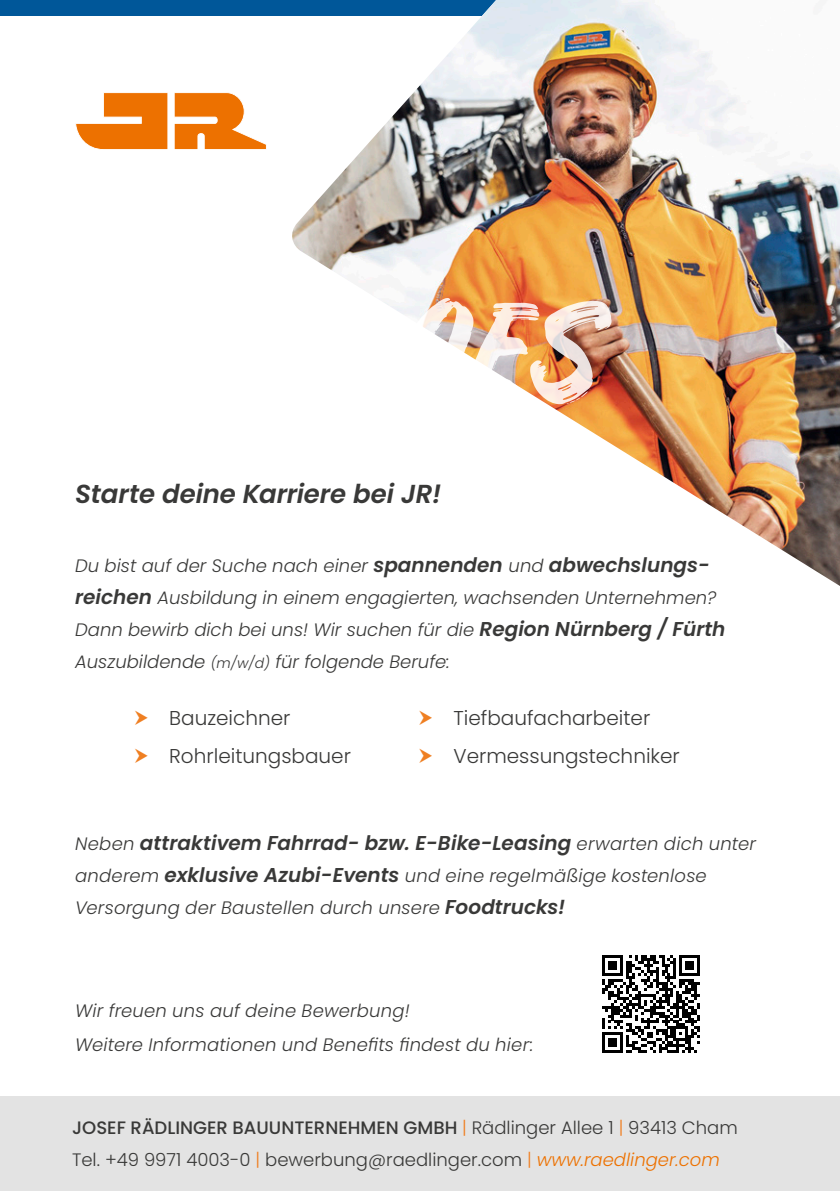
<style>
.page{position:relative;width:840px;height:1191px;background:#fff}
.page>*{position:absolute;margin:0;border:0;box-sizing:border-box;transform-origin:0 0}
.t1{font:italic 600 26px "Poppins";letter-spacing:-.005em;color:#393938}
.t2{font:300 20px/37.8px "Poppins";color:#393938}
.t3{font:italic 600 20px "Poppins";letter-spacing:.005em;color:#393938}
.t4{font:italic 300 18px/32px "Poppins";color:#393938}
.t5{font:300 18px/32px "Poppins";color:#393938}
.s1{font-weight:600;font-size:20px}
.s2{font-size:14px}
.s3{font-weight:300;font-size:18px}
.s4{font-weight:500}
.s5{color:#ef7f22}
.s6{font-style:italic;color:#ed7100}
</style>
<div class="page">
<div style="left:0;top:1096px;width:839px;height:95px;background:#e3e3e3"></div>
<div style="left:0;top:0;width:839px;height:15px;background:#005799"></div>
<img style="left:289px;top:0;width:550px;height:586px">
<svg style="left:289px;top:293px;width:322px;height:111px"></svg>
<svg style="left:75px;top:92px;width:93px;height:58px"></svg>
<svg style="left:174px;top:92px;width:93px;height:58px"></svg>
<svg style="left:602px;top:955px;width:97px;height:98px"></svg>
<h1 class="t1" style="left:75px;top:478px;width:367px">Starte deine Karriere bei JR!</h1>
<p class="t4" style="left:75px;top:550px;width:651px">Du bist auf der Suche nach einer <span class="s1">spannenden</span> und <span class="s1">abwechslungs&shy;reichen</span> Ausbildung in einem engagierten, wachsenden Unternehmen?<br>Dann bewirb dich bei uns! Wir suchen für die <span class="s1">Region Nürnberg / Fürth </span>Auszubildende <span class="s2">(m/w/d)</span> für folgende Berufe:</p>
<p class="t2" style="left:169px;top:699px;width:183px">Bauzeichner<br>Rohrleitungsbauer</p>
<p class="t2" style="left:453px;top:699px;width:228px">Tiefbaufacharbeiter<br>Vermessungstechniker</p>
<p class="t3" style="left:75px;top:832px;width:682px"><span class="s3">Neben</span> attraktivem Fahrrad- bzw. E-Bike-Leasing <span class="s3">erwarten dich unter</span></p>
<p class="t4" style="left:75px;top:860px;width:633px">anderem <span class="s1">exklusive Azubi-Events</span> und eine regelmäßige kostenlose<br>Versorgung der Baustellen durch unsere <span class="s1">Foodtrucks!</span></p>
<p class="t4" style="left:75px;top:994px;width:336px">Wir freuen uns auf deine Bewerbung!</p>
<p class="t4" style="left:75px;top:1029px;width:460px">Weitere Informationen und Benefits findest du hier:</p>
<p class="t5" style="left:72px;top:1111px;width:666px"><span class="s4">JOSEF RÄDLINGER BAUUNTERNEHMEN GMBH</span> <span class="s5">|</span> Rädlinger Allee 1 <span class="s5">|</span> 93413 Cham<br>Tel. +49 9971 4003-0 <span class="s5">|</span> bewerbung@raedlinger.com <span class="s5">|</span> <span class="s6">www.raedlinger.com</span></p>
</div>
